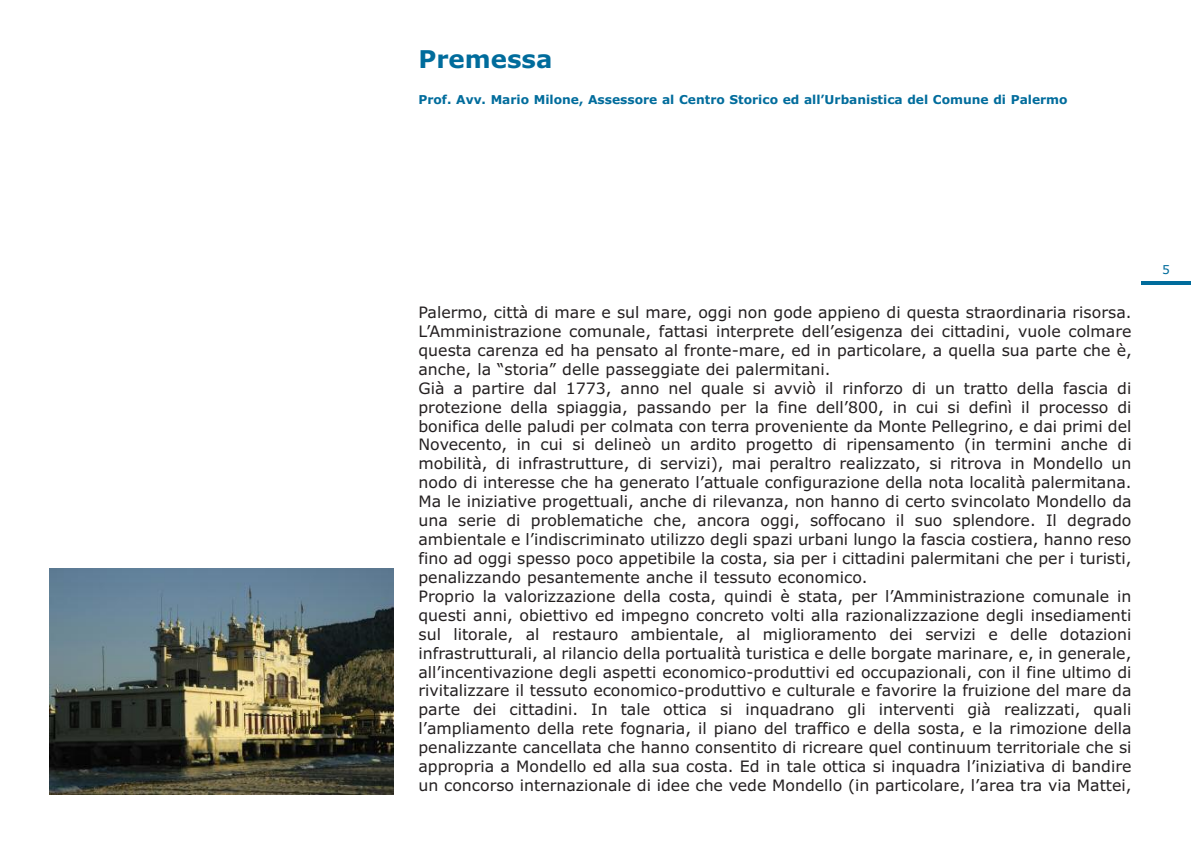
<style>
.page{position:relative;width:1191px;height:844px;background:#fff}
.page>*{position:absolute;margin:0;border:0;box-sizing:border-box;transform-origin:0 0}
.t1{font:700 24.5px "Verdana";color:#006c9c}
.t2{font:15.75px/18.9px "Verdana";color:#231f20}
.t3{font:700 12.25px "Verdana";color:#006c9c}
.t4{font:12.25px "Verdana";color:#006c9c}
</style>
<div class="page">
<img style="left:50px;top:568px;width:343px;height:226px">
<hr style="left:1141px;top:281px;width:50px;height:4px;background:#006c9c">
<h1 class="t1" style="left:418px;top:46px;width:136px">Premessa</h1>
<p class="t3" style="left:418px;top:92px;width:650px">Prof. Avv. Mario Milone, Assessore al Centro Storico ed all’Urbanistica del Comune di Palermo</p>
<p class="t2" style="left:418px;top:303px;width:715px">Palermo, città di mare e sul mare, oggi non gode appieno di questa straordinaria risorsa.<br>L’Amministrazione comunale, fattasi interprete dell’esigenza dei cittadini, vuole colmare questa carenza ed ha pensato al fronte-mare, ed in particolare, a quella sua parte che è, anche, la “storia” delle passeggiate dei palermitani.<br>Già a partire dal 1773, anno nel quale si avviò il rinforzo di un tratto della fascia di protezione della spiaggia, passando per la fine dell’800, in cui si definì il processo di bonifica delle paludi per colmata con terra proveniente da Monte Pellegrino, e dai primi del Novecento, in cui si delineò un ardito progetto di ripensamento (in termini anche di mobilità, di infrastrutture, di servizi), mai peraltro realizzato, si ritrova in Mondello un nodo di interesse che ha generato l’attuale configurazione della nota località palermitana.<br>Ma le iniziative progettuali, anche di rilevanza, non hanno di certo svincolato Mondello da una serie di problematiche che, ancora oggi, soffocano il suo splendore. Il degrado ambientale e l’indiscriminato utilizzo degli spazi urbani lungo la fascia costiera, hanno reso fino ad oggi spesso poco appetibile la costa, sia per i cittadini palermitani che per i turisti, penalizzando pesantemente anche il tessuto economico.<br>Proprio la valorizzazione della costa, quindi è stata, per l’Amministrazione comunale in questi anni, obiettivo ed impegno concreto volti alla razionalizzazione degli insediamenti sul litorale, al restauro ambientale, al miglioramento dei servizi e delle dotazioni infrastrutturali, al rilancio della portualità turistica e delle borgate marinare, e, in generale, all’incentivazione degli aspetti economico-produttivi ed occupazionali, con il fine ultimo di rivitalizzare il tessuto economico-produttivo e culturale e favorire la fruizione del mare da parte dei cittadini. In tale ottica si inquadrano gli interventi già realizzati, quali l’ampliamento della rete fognaria, il piano del traffico e della sosta, e la rimozione della penalizzante cancellata che hanno consentito di ricreare quel continuum territoriale che si appropria a Mondello ed alla sua costa. Ed in tale ottica si inquadra l’iniziativa di bandire un concorso internazionale di idee che vede Mondello (in particolare, l’area tra via Mattei,</p>
<p class="t4" style="left:1162px;top:263px;width:9px">5</p>
</div>
